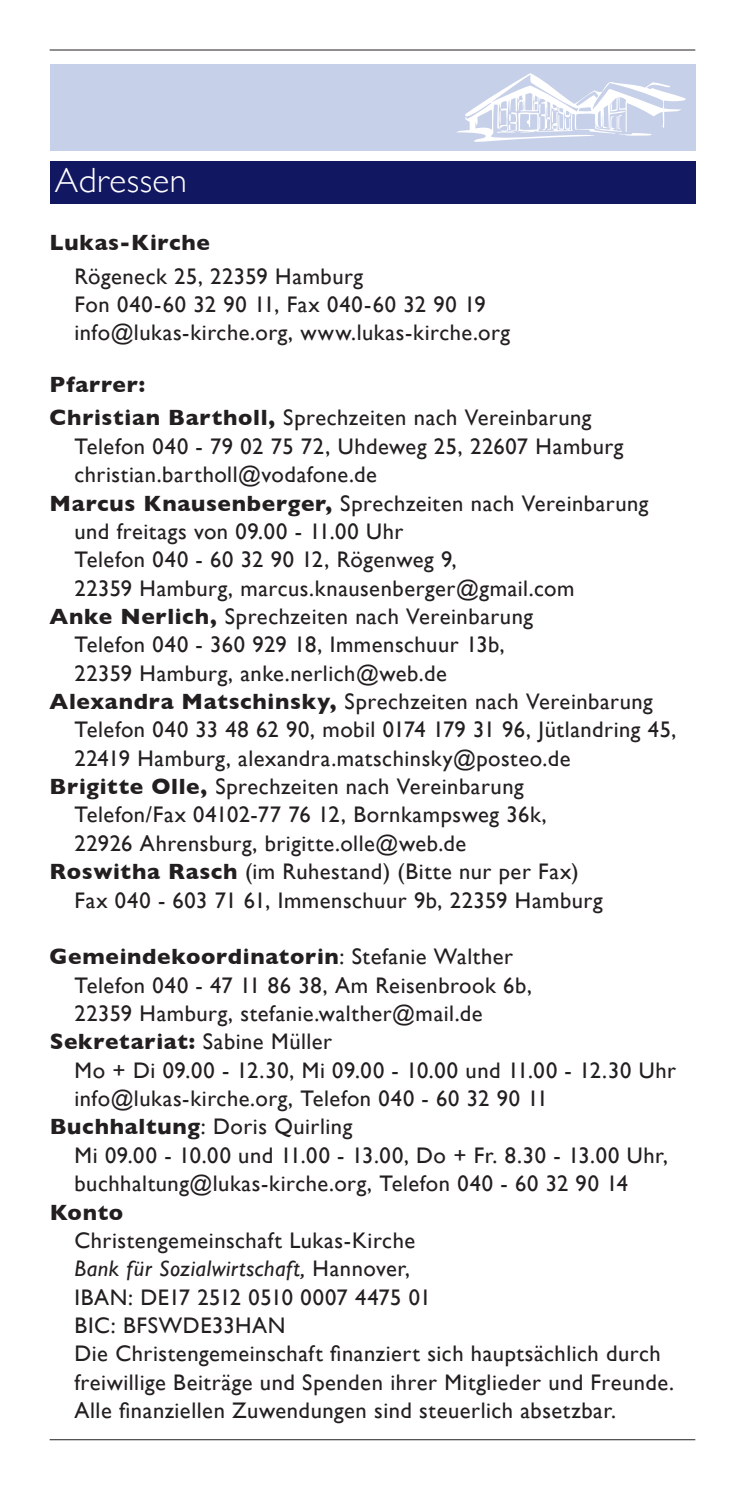
<style>
.page{position:relative;width:745px;height:1489px;background:#fff}
.page>*{position:absolute;margin:0;border:0;box-sizing:border-box;transform-origin:0 0}
.Seitentitel{font:300 35px "Gill Sans";letter-spacing:.015em;color:#fff}
.Adressen{font:22.5px/28.2px "Gill Sans";letter-spacing:.025em;color:#231f20}
.Grundschrift{font:22.5px/28.2px "Gill Sans";letter-spacing:.025em;color:#231f20}
.Adressen-2{font:700 22.5px "Gill Sans";letter-spacing:.03em;color:#231f20}
.Headline{font:700 22.5px "Gill Sans";letter-spacing:.03em;color:#231f20}
.s1{font-weight:700}
.s2{font-weight:400}
.s3{font-style:italic}
</style>
<div class="page">
<hr style="left:50px;top:1439px;width:644px;height:1px;background:#231f20">
<hr style="left:50px;top:50px;width:644px;height:1px;background:#231f20">
<div style="left:50px;top:64px;width:644px;height:87px;background:#c7d0e9"></div>
<div style="left:50px;top:161px;width:644px;height:43px;background:#121761"></div>
<svg style="left:456px;top:73px;width:229px;height:69px"></svg>
<p class="Seitentitel" style="left:55px;top:152px;width:133px">Adressen</p>
<p class="Headline" style="left:50px;top:225px;width:162px">Lukas-Kirche</p>
<p class="Grundschrift" style="left:74px;top:262px;width:290px">Rögeneck 25, 22359 Hamburg</p>
<p class="Grundschrift" style="left:74px;top:290px;width:412px">Fon 040-60 32 90 11, Fax 040-60 32 90 19</p>
<p class="Grundschrift" style="left:74px;top:318px;width:437px">info@lukas-kirche.org, www.lukas-kirche.org</p>
<p class="Headline" style="left:50px;top:366px;width:97px">Pfarrer:</p>
<p class="Adressen" style="left:50px;top:403px;width:543px"><span class="s1">Christian Bartholl,</span> Sprechzeiten nach Vereinbarung</p>
<p class="Adressen" style="left:74px;top:432px;width:550px">Telefon 040 - 79 02 75 72, Uhdeweg 25, 22607 Hamburg</p>
<p class="Adressen" style="left:74px;top:460px;width:304px">christian.bartholl@vodafone.de</p>
<p class="Adressen" style="left:50px;top:488px;width:600px"><span class="s1">Marcus Knausenberger,</span> Sprechzeiten nach Vereinbarung</p>
<p class="Adressen" style="left:74px;top:517px;width:330px">und freitags von 09.00 - 11.00 Uhr</p>
<p class="Adressen" style="left:74px;top:545px;width:383px">Telefon 040 - 60 32 90 12, Rögenweg 9,</p>
<p class="Adressen" style="left:74px;top:573px;width:501px">22359 Hamburg, marcus.knausenberger@gmail.com</p>
<p class="Adressen" style="left:50px;top:602px;width:484px"><span class="s1">Anke Nerlich,</span> Sprechzeiten nach Vereinbarung</p>
<p class="Adressen" style="left:74px;top:630px;width:431px">Telefon 040 - 360 929 18, Immenschuur 13b,</p>
<p class="Adressen" style="left:74px;top:658px;width:373px">22359 Hamburg, anke.nerlich@web.de</p>
<p class="Adressen" style="left:50px;top:687px;width:604px"><span class="s1">Alexandra Matschinsky,</span> Sprechzeiten nach Vereinbarung</p>
<p class="Adressen" style="left:74px;top:715px;width:603px">Telefon 040 33 48 62 90, mobil 0174 179 31 96, Jütlandring 45,</p>
<p class="Adressen" style="left:74px;top:743px;width:497px">22419 Hamburg, alexandra.matschinsky@posteo.de</p>
<p class="Adressen" style="left:50px;top:772px;width:475px"><span class="s1">Brigitte Olle,</span> Sprechzeiten nach Vereinbarung</p>
<p class="Adressen" style="left:74px;top:800px;width:473px">Telefon/Fax 04102-77 76 12, Bornkampsweg 36k,</p>
<p class="Adressen" style="left:74px;top:828px;width:393px">22926 Ahrensburg, brigitte.olle@web.de</p>
<p class="Adressen" style="left:50px;top:857px;width:530px"><span class="s1">Roswitha Rasch</span> (im Ruhestand) (Bitte nur per Fax)</p>
<p class="Adressen" style="left:74px;top:885px;width:529px">Fax 040 - 603 71 61, Immenschuur 9b, 22359 Hamburg</p>
<p class="Adressen-2" style="left:50px;top:938px;width:464px">Gemeindekoordinatorin<span class="s2">: Stefanie Walther</span></p>
<p class="Grundschrift" style="left:74px;top:970px;width:458px">Telefon 040 - 47 11 86 38, Am Reisenbrook 6b,<br>22359 Hamburg, stefanie.walther@mail.de</p>
<p class="Adressen-2" style="left:50px;top:1023px;width:284px">Sekretariat: <span class="s2">Sabine Müller</span></p>
<p class="Adressen" style="left:74px;top:1055px;width:602px">Mo + Di 09.00 - 12.30, Mi 09.00 - 10.00 und 11.00 - 12.30 Uhr</p>
<p class="Adressen" style="left:74px;top:1084px;width:474px">info@lukas-kirche.org, Telefon 040 - 60 32 90 11</p>
<p class="Adressen" style="left:50px;top:1112px;width:304px"><span class="s1">Buchhaltung</span>: Doris Quirling</p>
<p class="Adressen" style="left:74px;top:1140px;width:594px">Mi 09.00 - 10.00 und 11.00 - 13.00, Do + Fr. 8.30 - 13.00 Uhr,</p>
<p class="Adressen" style="left:74px;top:1169px;width:554px">buchhaltung@lukas-kirche.org, Telefon 040 - 60 32 90 14</p>
<p class="Headline" style="left:50px;top:1193px;width:75px">Konto</p>
<p class="Adressen" style="left:74px;top:1225px;width:342px">Christengemeinschaft Lukas-Kirche</p>
<p class="Adressen" style="left:74px;top:1254px;width:358px"><span class="s3">Bank für Sozialwirtschaft,</span> Hannover,<br>IBAN: DE17 2512 0510 0007 4475 01</p>
<p class="Adressen" style="left:74px;top:1310px;width:212px">BIC: BFSWDE33HAN</p>
<p class="Adressen" style="left:74px;top:1339px;width:600px">Die Christengemeinschaft finanziert sich hauptsächlich durch freiwillige Beiträge und Spenden ihrer Mitglieder und Freunde.<br>Alle finanziellen Zuwendungen sind steuerlich absetzbar.</p>
</div>
